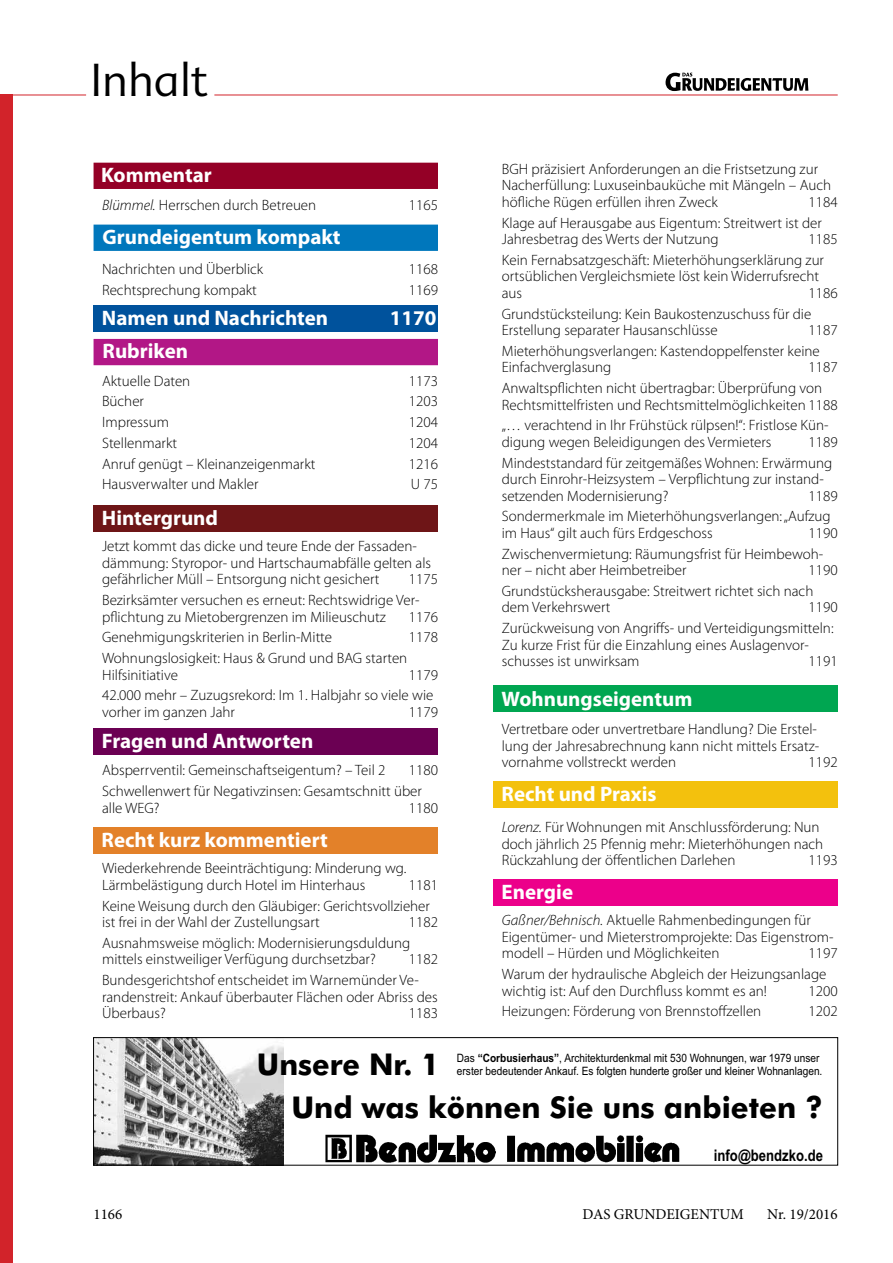
<style>
.page{position:relative;width:893px;height:1263px;background:#fff}
.page>*{position:absolute;margin:0;border:0;box-sizing:border-box;transform-origin:0 0}
.t1{font:300 45px "Advert";color:#000}
.t2{font:700 30px "Futura Md BT";color:#000}
.t3{font:700 30px "Futura Md BT";color:#000;scale:.96 1}
.t4{font:700 21px "Myriad Pro";color:#fff}
.t5{font:700 16.05px "Arial Narrow";color:#000}
.t6{font:300 15px/20.7px "Myriad Pro";color:#000}
.t7{font:15px "Minion Pro";color:#000}
.t8{font:11.55px/13px "Arial Narrow";color:#000;scale:1.07 1}
.s1{font-style:italic}
.s2{font-weight:700}
</style>
<div class="page">
<hr style="left:214px;top:95px;width:624px;height:1px;background:#d2232a">
<div style="left:0;top:95px;width:13px;height:1168px;background:#d2232a"></div>
<svg style="left:666px;top:73px;width:142px;height:18px"></svg>
<hr style="left:0;top:95px;width:86px;height:1px;background:#d2232a">
<div style="left:94px;top:163px;width:344px;height:26px;background:#940026"></div>
<div style="left:94px;top:339px;width:344px;height:26px;background:#b21786"></div>
<div style="left:94px;top:225px;width:344px;height:26px;background:#0077bc;border:2px solid #0077bc"></div>
<div style="left:94px;top:305px;width:344px;height:27px;background:#00529c"></div>
<div style="left:94px;top:505px;width:344px;height:26px;background:#6e1517"></div>
<div style="left:94px;top:728px;width:344px;height:26px;background:#6b0053"></div>
<div style="left:94px;top:827px;width:344px;height:26px;background:#e38129"></div>
<div style="left:493px;top:781px;width:345px;height:26px;background:#f3c10d"></div>
<div style="left:493px;top:685px;width:345px;height:27px;background:#00a651"></div>
<div style="left:493px;top:879px;width:345px;height:26px;background:#ec008a"></div>
<img style="left:96px;top:1039px;width:188px;height:124px">
<div style="left:94px;top:1037px;width:744px;height:128px;border:1px solid #000"></div>
<img style="left:325px;top:1135px;width:171px;height:27px">
<img style="left:507px;top:1136px;width:172px;height:27px">
<h1 class="t1" style="left:90px;top:54px;width:119px">Inhalt</h1>
<h3 class="t4" style="left:101px;top:161px;width:112px">Kommentar</h3>
<p class="t6" style="left:102px;top:194px;width:216px"><span class="s1">Blümmel.</span> Herrschen durch Betreuen</p>
<p class="t6" style="left:409px;top:194px;width:31px">1165</p>
<h3 class="t4" style="left:103px;top:223px;width:240px">Grundeigentum kompakt</h3>
<p class="t6" style="left:102px;top:258px;width:163px">Nachrichten und Überblick</p>
<p class="t6" style="left:409px;top:258px;width:31px">1168</p>
<p class="t6" style="left:102px;top:279px;width:156px">Rechtsprechung kompakt</p>
<p class="t6" style="left:409px;top:279px;width:31px">1169</p>
<h3 class="t4" style="left:102px;top:304px;width:228px">Namen und Nachrichten</h3>
<h3 class="t4" style="left:390px;top:304px;width:48px">1170</h3>
<h3 class="t4" style="left:103px;top:338px;width:87px">Rubriken</h3>
<p class="t6" style="left:102px;top:370px;width:90px">Aktuelle Daten</p>
<p class="t6" style="left:409px;top:370px;width:31px">1173</p>
<p class="t6" style="left:102px;top:391px;width:43px">Bücher</p>
<p class="t6" style="left:409px;top:391px;width:31px">1203</p>
<p class="t6" style="left:102px;top:411px;width:68px">Impressum</p>
<p class="t6" style="left:409px;top:411px;width:31px">1204</p>
<p class="t6" style="left:102px;top:432px;width:77px">Stellenmarkt</p>
<p class="t6" style="left:409px;top:432px;width:31px">1204</p>
<p class="t6" style="left:102px;top:453px;width:215px">Anruf genügt – Kleinanzeigenmarkt</p>
<p class="t6" style="left:409px;top:453px;width:31px">1216</p>
<p class="t6" style="left:102px;top:474px;width:158px">Hausverwalter und Makler</p>
<p class="t6" style="left:411px;top:474px;width:29px">U 75</p>
<h3 class="t4" style="left:102px;top:504px;width:118px">Hintergrund</h3>
<p class="t6" style="left:102px;top:538px;width:331px;line-height:16.5px">Jetzt kommt das dicke und teure Ende der Fassaden&shy;dämmung: Styropor- und Hartschaumabfälle gelten als gefährlicher Müll – Entsorgung nicht gesichert</p>
<p class="t6" style="left:102px;top:569px;width:337px;text-indent:307px">1175<br>Bezirksämter versuchen es erneut: Rechtswidrige Ver-</p>
<p class="t6" style="left:102px;top:606px;width:285px">pflichtung zu Mietobergrenzen im Milieuschutz</p>
<p class="t6" style="left:409px;top:606px;width:31px">1176</p>
<p class="t6" style="left:102px;top:627px;width:232px">Genehmigungskriterien in Berlin-Mitte</p>
<p class="t6" style="left:409px;top:627px;width:31px">1178</p>
<p class="t6" style="left:102px;top:650px;width:307px;line-height:16.5px">Wohnungslosigkeit: Haus &amp; Grund und BAG starten<br>Hilfsinitiative</p>
<p class="t6" style="left:102px;top:664px;width:337px;text-indent:307px">1179<br>42.000 mehr – Zuzugsrekord: Im 1. Halbjahr so viele wie</p>
<p class="t6" style="left:102px;top:701px;width:134px">vorher im ganzen Jahr</p>
<p class="t6" style="left:409px;top:701px;width:31px">1179</p>
<h3 class="t4" style="left:102px;top:727px;width:213px">Fragen und Antworten</h3>
<p class="t6" style="left:102px;top:760px;width:285px">Absperrventil: Gemeinschaftseigentum? – Teil 2</p>
<p class="t6" style="left:102px;top:760px;width:337px;text-indent:307px">1180<br>Schwellenwert für Negativzinsen: Gesamtschnitt über</p>
<p class="t6" style="left:102px;top:797px;width:59px">alle WEG?</p>
<p class="t6" style="left:409px;top:797px;width:31px">1180</p>
<h3 class="t4" style="left:102px;top:826px;width:228px">Recht kurz kommentiert</h3>
<p class="t6" style="left:102px;top:860px;width:306px;line-height:16.5px">Wiederkehrende Beeinträchtigung: Minderung wg.<br>Lärmbelästigung durch Hotel im Hinterhaus</p>
<p class="t6" style="left:102px;top:874px;width:337px;text-indent:307px">1181<br>Keine Weisung durch den Gläubiger: Gerichtsvollzieher</p>
<p class="t6" style="left:102px;top:912px;width:219px">ist frei in der Wahl der Zustellungsart</p>
<p class="t6" style="left:102px;top:912px;width:337px;text-indent:307px">1182<br>Ausnahmsweise möglich: Modernisierungsduldung</p>
<p class="t6" style="left:102px;top:949px;width:275px">mittels einstweiliger Verfügung durchsetzbar?</p>
<p class="t6" style="left:102px;top:949px;width:337px;text-indent:307px">1182<br>Bundesgerichtshof entscheidet im Warnemünder Ve-</p>
<p class="t6" style="left:102px;top:988px;width:337px;line-height:16.5px">randenstreit: Ankauf überbauter Flächen oder Abriss des<br>Überbaus?</p>
<p class="t6" style="left:409px;top:1003px;width:31px">1183</p>
<p class="t6" style="left:502px;top:160px;width:331px;line-height:16.5px">BGH präzisiert Anforderungen an die Fristsetzung zur<br>Nacherfüllung: Luxuseinbauküche mit Mängeln – Auch höfliche Rügen erfüllen ihren Zweck</p>
<p class="t6" style="left:502px;top:191px;width:337px;text-indent:307px">1184<br>Klage auf Herausgabe aus Eigentum: Streitwert ist der</p>
<p class="t6" style="left:502px;top:229px;width:218px">Jahresbetrag des Werts der Nutzung</p>
<p class="t6" style="left:502px;top:229px;width:337px;text-indent:307px">1185<br>Kein Fernabsatzgeschäft: Mieterhöhungserklärung zur</p>
<p class="t6" style="left:502px;top:268px;width:319px;line-height:16.5px">ortsüblichen Vergleichsmiete löst kein Widerrufsrecht aus</p>
<p class="t6" style="left:502px;top:282px;width:337px;text-indent:307px">1186<br>Grundstücksteilung: Kein Baukostenzuschuss für die</p>
<p class="t6" style="left:502px;top:320px;width:217px">Erstellung separater Hausanschlüsse</p>
<p class="t6" style="left:502px;top:320px;width:337px;text-indent:307px">1187<br>Mieterhöhungsverlangen: Kastendoppelfenster keine</p>
<p class="t6" style="left:502px;top:357px;width:111px">Einfachverglasung</p>
<p class="t6" style="left:502px;top:357px;width:337px;text-indent:307px">1187<br>Anwaltspflichten nicht übertragbar: Überprüfung von</p>
<p class="t6" style="left:502px;top:394px;width:337px">Rechtsmittelfristen und Rechtsmittelmöglichkeiten 1188 „… verachtend in Ihr Frühstück rülpsen!“: Fristlose Kün-</p>
<p class="t6" style="left:502px;top:431px;width:271px">digung wegen Beleidigungen des Vermieters</p>
<p class="t6" style="left:502px;top:431px;width:337px;text-indent:307px">1189<br>Mindeststandard für zeitgemäßes Wohnen: Erwärmung</p>
<p class="t6" style="left:502px;top:471px;width:324px;line-height:16.5px">durch Einrohr-Heizsystem – Verpflichtung zur instand&shy;setzenden Modernisierung?</p>
<p class="t6" style="left:502px;top:485px;width:337px;text-indent:307px">1189<br>Sondermerkmale im Mieterhöhungsverlangen: „Aufzug</p>
<p class="t6" style="left:502px;top:522px;width:212px">im Haus“ gilt auch fürs Erdgeschoss</p>
<p class="t6" style="left:502px;top:522px;width:337px;text-indent:307px">1190<br>Zwischenvermietung: Räumungsfrist für Heimbewoh-</p>
<p class="t6" style="left:502px;top:560px;width:186px">ner – nicht aber Heimbetreiber</p>
<p class="t6" style="left:502px;top:560px;width:337px;text-indent:307px">1190<br>Grundstücksherausgabe: Streitwert richtet sich nach</p>
<p class="t6" style="left:502px;top:597px;width:110px">dem Verkehrswert</p>
<p class="t6" style="left:502px;top:597px;width:337px;text-align:right">1190<br>Zurückweisung von Angriffs- und Verteidigungsmitteln:</p>
<p class="t6" style="left:502px;top:636px;width:309px;line-height:16.5px">Zu kurze Frist für die Einzahlung eines Auslagenvor&shy;schusses ist unwirksam</p>
<p class="t6" style="left:808px;top:651px;width:31px">1191</p>
<h3 class="t4" style="left:502px;top:685px;width:192px">Wohnungseigentum</h3>
<p class="t6" style="left:502px;top:721px;width:319px;line-height:16.5px">Vertretbare oder unvertretbare Handlung? Die Erstel&shy;lung der Jahresabrechnung kann nicht mittels Ersatz&shy;vornahme vollstreckt werden</p>
<p class="t6" style="left:808px;top:752px;width:31px">1192</p>
<h3 class="t4" style="left:502px;top:781px;width:157px">Recht und Praxis</h3>
<p class="t6" style="left:502px;top:819px;width:323px;line-height:16.5px"><span class="s1">Lorenz.</span> Für Wohnungen mit Anschlussförderung: Nun doch jährlich 25 Pfennig mehr: Mieterhöhungen nach<br>Rückzahlung der öffentlichen Darlehen</p>
<p class="t6" style="left:808px;top:850px;width:31px">1193</p>
<h3 class="t4" style="left:502px;top:878px;width:73px">Energie</h3>
<p class="t6" style="left:502px;top:912px;width:333px;line-height:16.5px"><span class="s1">Gaßner/Behnisch.</span> Aktuelle Rahmenbedingungen für<br>Eigentümer- und Mieterstromprojekte: Das Eigenstrom&shy;modell – Hürden und Möglichkeiten</p>
<p class="t6" style="left:502px;top:943px;width:337px;text-indent:307px">1197<br>Warum der hydraulische Abgleich der Heizungsanlage</p>
<p class="t6" style="left:502px;top:980px;width:267px">wichtig ist: Auf den Durchfluss kommt es an!</p>
<p class="t6" style="left:808px;top:980px;width:31px">1200</p>
<p class="t6" style="left:502px;top:1001px;width:261px">Heizungen: Förderung von Brennstoffzellen</p>
<p class="t6" style="left:808px;top:1001px;width:31px">1202</p>
<h2 class="t3" style="left:257px;top:1045px;width:192px">Unsere Nr. 1</h2>
<p class="t8" style="left:457px;top:1053px;width:343px">Das <span class="s2">“Corbusierhaus”</span>, Architekturdenkmal mit 530 Wohnungen, war 1979 unser erster bedeutender Ankauf. Es folgten hunderte großer und kleiner Wohnanlagen.</p>
<h2 class="t2" style="left:291px;top:1088px;width:533px">Und was können Sie uns anbieten ?</h2>
<p class="t5" style="left:714px;top:1145px;width:111px">info@bendzko.de</p>
<p class="t7" style="left:94px;top:1204px;width:30px">1166</p>
<p class="t7" style="left:583px;top:1204px;width:163px">DAS GRUNDEIGENTUM</p>
<p class="t7" style="left:767px;top:1204px;width:72px">Nr. 19/2016</p>
</div>
